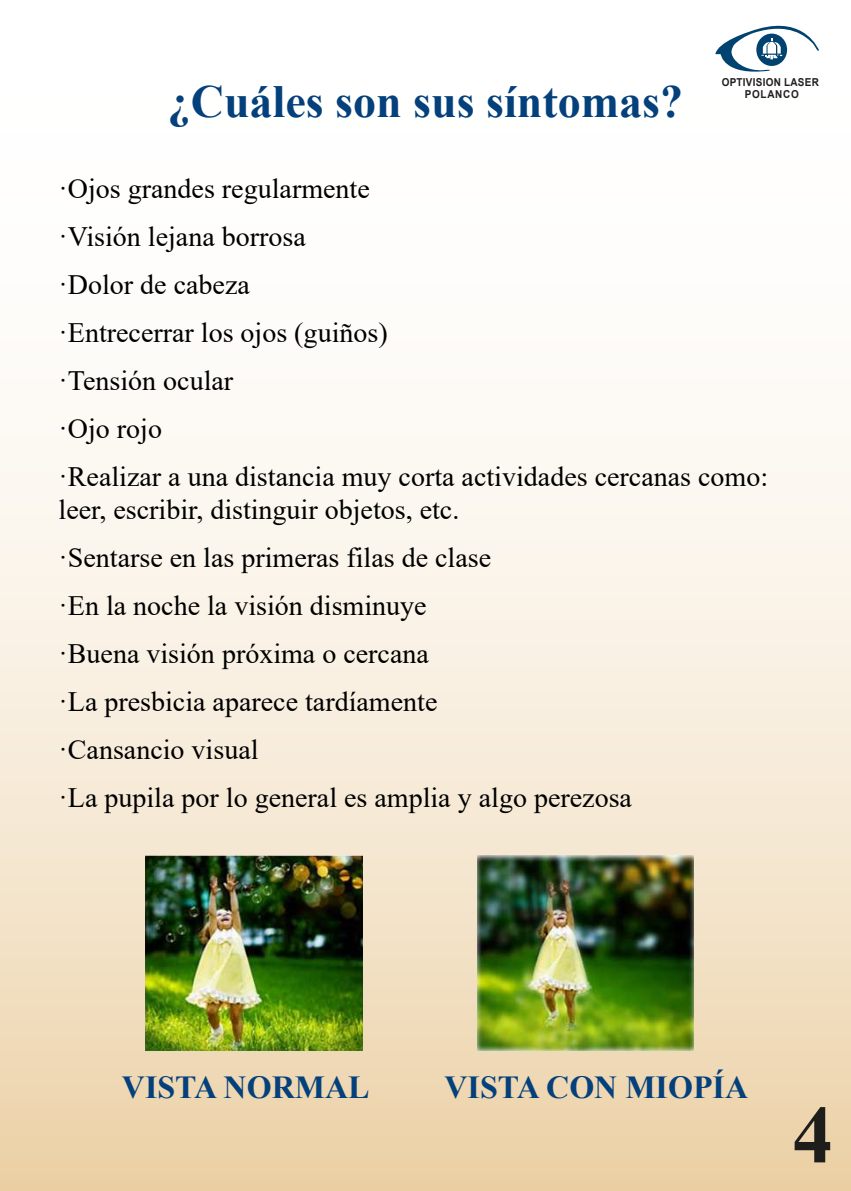
<style>
.page{position:relative;width:851px;height:1191px;background:#fff}
.page>*{position:absolute;margin:0;border:0;box-sizing:border-box;transform-origin:0 0}
.t1{font:700 81.8px "Times New Roman";color:#1d1d1b}
.t2{font:700 46px "Times New Roman";color:#04407b}
.t3{font:700 32px "Times New Roman";color:#04407b}
.t4{font:28px/48px "Times New Roman";color:#000}
.t5{font:700 11px/11.6px "Arial";letter-spacing:.025em;color:#231f20;text-align:center;scale:.91 1}
</style>
<div class="page">
<div style="left:0;top:0;width:850px;height:1191px;background:linear-gradient(to bottom,#fff,#eed7b3)"></div>
<svg style="left:715px;top:16px;width:103px;height:61px"></svg>
<img style="left:477px;top:855px;width:216px;height:195px">
<img style="left:145px;top:855px;width:217px;height:196px">
<h2 class="t2" style="left:168px;top:69px;width:517px">¿Cuáles son sus síntomas?</h2>
<p class="t5" style="left:721px;top:76px;width:108px">OPTIVISION LASER<br>POLANCO</p>
<p class="t4" style="left:59px;top:163px;width:711px">·Ojos grandes regularmente<br>·Visión lejana borrosa<br>·Dolor de cabeza<br>·Entrecerrar los ojos (guiños)<br>·Tensión ocular<br>·Ojo rojo<br>·Realizar a una distancia muy corta actividades cercanas como:</p>
<p class="t4" style="left:59px;top:485px;width:575px">leer, escribir, distinguir objetos, etc.<br>·Sentarse en las primeras filas de clase<br>·En la noche la visión disminuye<br>·Buena visión próxima o cercana<br>·La presbicia aparece tardíamente<br>·Cansancio visual<br>·La pupila por lo general es amplia y algo perezosa</p>
<p class="t3" style="left:122px;top:1064px;width:249px">VISTA NORMAL</p>
<p class="t3" style="left:444px;top:1064px;width:305px">VISTA CON MIOPÍA</p>
<h1 class="t1" style="left:792px;top:1076px;width:42px">4</h1>
</div>
